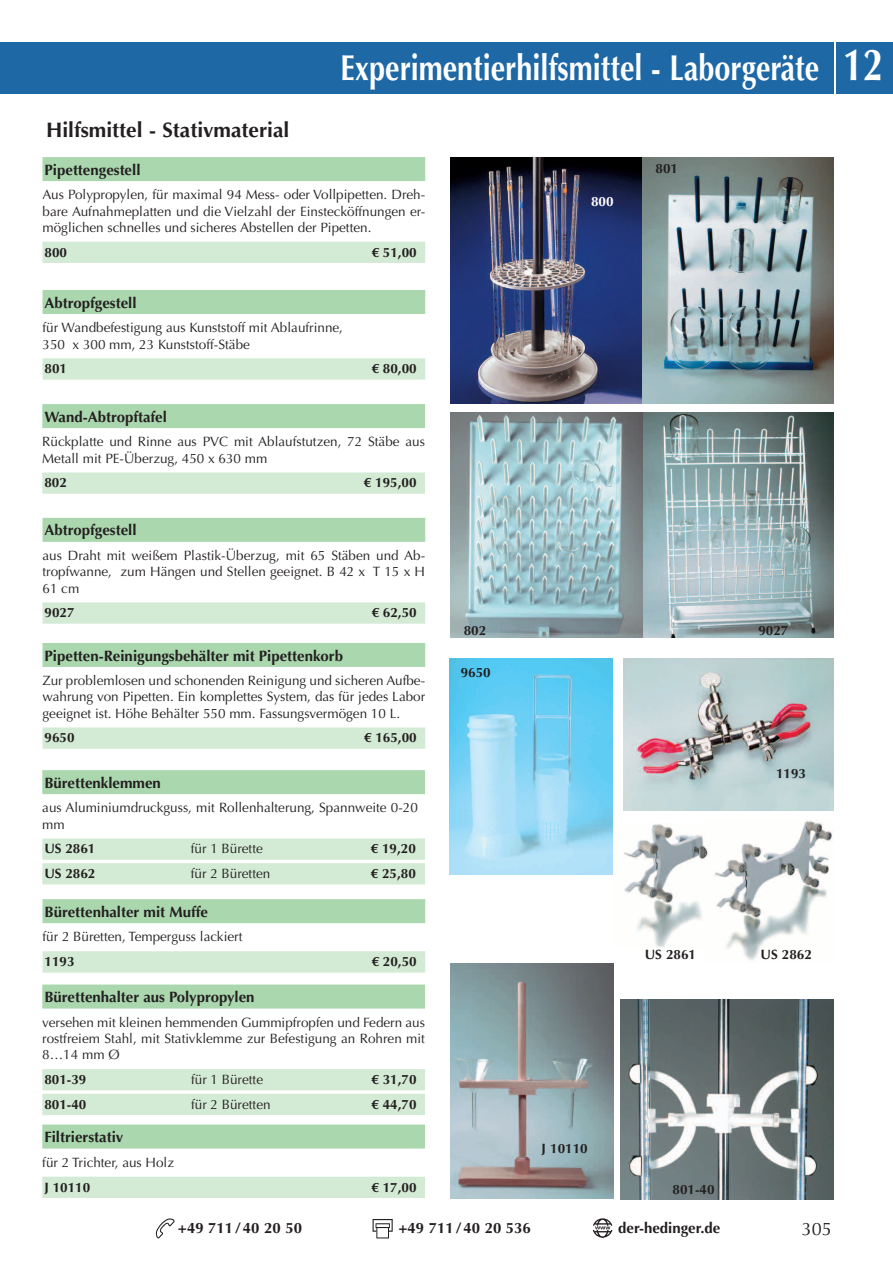
<style>
.page{position:relative;width:893px;height:1263px;background:#fff}
.page>*{position:absolute;margin:0;border:0;box-sizing:border-box;transform-origin:0 0}
.t1{font:700 36px "Optima LT Std";color:#fff;scale:.8 1}
.t2{font:700 21px "Optima LT Std";color:#231f20}
.t3{font:18px "Optima LT Std";color:#231f20}
.t4{font:700 15px "Optima LT Std";color:#231f20}
.t5{font:13.5px/16.2px "Optima LT Std";color:#231f20;text-align:justify}
.t6{font:700 13.5px "Optima LT Std";color:#231f20}
.t7{font:700 13.5px "Optima LT Std";color:#fff}
.s1{font-size:45px}
</style>
<div class="page">
<div style="left:0;top:43px;width:833px;height:51px;background:#1e68a6"></div>
<div style="left:837px;top:43px;width:56px;height:51px;background:#1e68a6"></div>
<svg style="left:593px;top:1218px;width:19px;height:20px"></svg>
<svg style="left:373px;top:1219px;width:20px;height:19px"></svg>
<svg style="left:155px;top:1218px;width:20px;height:21px"></svg>
<img style="left:624px;top:658px;width:209px;height:152px">
<img style="left:451px;top:412px;width:382px;height:226px">
<img style="left:451px;top:157px;width:382px;height:247px">
<img style="left:451px;top:964px;width:162px;height:234px">
<div style="left:43px;top:157px;width:382px;height:24px;background:#aad7ae"></div>
<div style="left:43px;top:242px;width:382px;height:21px;background:#d3ead4"></div>
<div style="left:43px;top:290px;width:382px;height:24px;background:#aad7ae"></div>
<div style="left:43px;top:358px;width:382px;height:22px;background:#d3ead4"></div>
<div style="left:42px;top:404px;width:383px;height:24px;background:#aad7ae"></div>
<div style="left:42px;top:472px;width:383px;height:22px;background:#d3ead4"></div>
<div style="left:43px;top:518px;width:382px;height:24px;background:#aad7ae"></div>
<div style="left:43px;top:602px;width:382px;height:22px;background:#d3ead4"></div>
<div style="left:43px;top:899px;width:382px;height:24px;background:#aad7ae"></div>
<div style="left:43px;top:951px;width:382px;height:21px;background:#d3ead4"></div>
<div style="left:42px;top:1124px;width:383px;height:24px;background:#aad7ae"></div>
<div style="left:42px;top:1177px;width:383px;height:21px;background:#d3ead4"></div>
<div style="left:42px;top:984px;width:383px;height:24px;background:#aad7ae"></div>
<div style="left:42px;top:1069px;width:383px;height:21px;background:#d3ead4"></div>
<div style="left:42px;top:1094px;width:383px;height:21px;background:#d3ead4"></div>
<img style="left:621px;top:1000px;width:212px;height:199px">
<div style="left:43px;top:643px;width:382px;height:24px;background:#aad7ae"></div>
<div style="left:43px;top:727px;width:382px;height:22px;background:#d3ead4"></div>
<img style="left:449px;top:658px;width:163px;height:217px">
<div style="left:42px;top:770px;width:383px;height:24px;background:#aad7ae"></div>
<div style="left:42px;top:838px;width:383px;height:22px;background:#d3ead4"></div>
<div style="left:42px;top:863px;width:383px;height:21px;background:#d3ead4"></div>
<img style="left:708px;top:821px;width:125px;height:139px">
<img style="left:623px;top:824px;width:85px;height:123px">
<h2 class="t2" style="left:46px;top:118px;width:245px">Hilfsmittel - Stativmaterial</h2>
<h1 class="t1" style="left:340px;top:47px;width:680px">Experimentierhilfsmittel - Laborgeräte <span class="s1">12</span></h1>
<p class="t4" style="left:45px;top:161px;width:97px">Pipettengestell</p>
<p class="t5" style="left:43px;top:187px;width:384px">Aus Polypropylen, für maximal 94 Mess- oder Vollpipetten. Dreh&shy;bare Aufnahmeplatten und die Vielzahl der Einstecköffnungen er&shy;möglichen schnelles und sicheres Abstellen der Pipetten.</p>
<p class="t6" style="left:45px;top:244px;width:24px">800</p>
<p class="t6" style="left:372px;top:244px;width:47px">€ 51,00</p>
<p class="t4" style="left:45px;top:294px;width:93px">Abtropfgestell</p>
<p class="t5" style="left:43px;top:320px;width:302px">für Wandbefestigung aus Kunststoff mit Ablaufrinne,<br>350 x 300 mm, 23 Kunststoff-Stäbe</p>
<p class="t6" style="left:45px;top:361px;width:24px">801</p>
<p class="t6" style="left:372px;top:361px;width:47px">€ 80,00</p>
<p class="t4" style="left:44px;top:408px;width:124px">Wand-Abtropftafel</p>
<p class="t5" style="left:42px;top:434px;width:384px">Rückplatte und Rinne aus PVC mit Ablaufstutzen, 72 Stäbe aus<br>Metall mit PE-Überzug, 450 x 630 mm</p>
<p class="t6" style="left:44px;top:475px;width:24px">802</p>
<p class="t6" style="left:364px;top:475px;width:54px">€ 195,00</p>
<p class="t4" style="left:45px;top:522px;width:93px">Abtropfgestell</p>
<p class="t5" style="left:43px;top:548px;width:384px">aus Draht mit weißem Plastik-Überzug, mit 65 Stäben und Ab&shy;tropfwanne, zum Hängen und Stellen geeignet. B 42 x T 15 x H 61 cm</p>
<p class="t6" style="left:45px;top:605px;width:32px">9027</p>
<p class="t6" style="left:372px;top:605px;width:47px">€ 62,50</p>
<p class="t4" style="left:45px;top:647px;width:300px">Pipetten-Reinigungsbehälter mit Pipettenkorb</p>
<p class="t5" style="left:43px;top:673px;width:384px">Zur problemlosen und schonenden Reinigung und sicheren Aufbe&shy;wahrung von Pipetten. Ein komplettes System, das für jedes Labor geeignet ist. Höhe Behälter 550 mm. Fassungsvermögen 10 L.</p>
<p class="t6" style="left:45px;top:730px;width:32px">9650</p>
<p class="t6" style="left:364px;top:730px;width:54px">€ 165,00</p>
<p class="t4" style="left:44px;top:774px;width:118px">Bürettenklemmen</p>
<p class="t5" style="left:42px;top:800px;width:377px">aus Aluminiumdruckguss, mit Rollenhalterung, Spannweite 0-20 mm</p>
<p class="t6" style="left:44px;top:841px;width:53px">US 2861</p>
<p class="t5" style="left:191px;top:841px;width:74px">für 1 Bürette</p>
<p class="t6" style="left:371px;top:841px;width:47px">€ 19,20</p>
<p class="t6" style="left:44px;top:866px;width:53px">US 2862</p>
<p class="t5" style="left:191px;top:866px;width:81px">für 2 Büretten</p>
<p class="t6" style="left:371px;top:866px;width:47px">€ 25,80</p>
<p class="t4" style="left:45px;top:903px;width:165px">Bürettenhalter mit Muffe</p>
<p class="t5" style="left:43px;top:929px;width:201px">für 2 Büretten, Temperguss lackiert</p>
<p class="t6" style="left:45px;top:954px;width:32px">1193</p>
<p class="t6" style="left:372px;top:954px;width:47px">€ 20,50</p>
<p class="t4" style="left:44px;top:988px;width:212px">Bürettenhalter aus Polypropylen</p>
<p class="t5" style="left:42px;top:1014px;width:384px">versehen mit kleinen hemmenden Gummipfropfen und Federn aus rostfreiem Stahl, mit Stativklemme zur Befestigung an Rohren mit 8…14 mm Ø</p>
<p class="t6" style="left:44px;top:1071px;width:44px">801-39</p>
<p class="t5" style="left:191px;top:1071px;width:74px">für 1 Bürette</p>
<p class="t6" style="left:371px;top:1071px;width:47px">€ 31,70</p>
<p class="t6" style="left:44px;top:1096px;width:44px">801-40</p>
<p class="t5" style="left:191px;top:1096px;width:81px">für 2 Büretten</p>
<p class="t6" style="left:371px;top:1096px;width:47px">€ 44,70</p>
<p class="t4" style="left:44px;top:1128px;width:80px">Filtrierstativ</p>
<p class="t5" style="left:42px;top:1154px;width:133px">für 2 Trichter, aus Holz</p>
<p class="t6" style="left:44px;top:1179px;width:47px">J 10110</p>
<p class="t6" style="left:371px;top:1179px;width:47px">€ 17,00</p>
<p class="t6" style="left:464px;top:623px;width:24px">802</p>
<p class="t6" style="left:461px;top:664px;width:32px">9650</p>
<p class="t7" style="left:591px;top:193px;width:24px">800</p>
<p class="t6" style="left:656px;top:161px;width:24px">801</p>
<p class="t6" style="left:758px;top:623px;width:32px">9027</p>
<p class="t6" style="left:776px;top:766px;width:32px">1193</p>
<p class="t6" style="left:645px;top:947px;width:53px">US 2861</p>
<p class="t6" style="left:760px;top:947px;width:53px">US 2862</p>
<p class="t6" style="left:541px;top:1141px;width:48px">J 10110</p>
<p class="t6" style="left:672px;top:1181px;width:44px">801-40</p>
<p class="t4" style="left:178px;top:1219px;width:126px">+49 711/40 20 50</p>
<p class="t4" style="left:398px;top:1219px;width:134px">+49 711/40 20 536</p>
<p class="t4" style="left:618px;top:1219px;width:104px">der-hedinger.de</p>
<h3 class="t3" style="left:802px;top:1218px;width:32px">305</h3>
</div>
